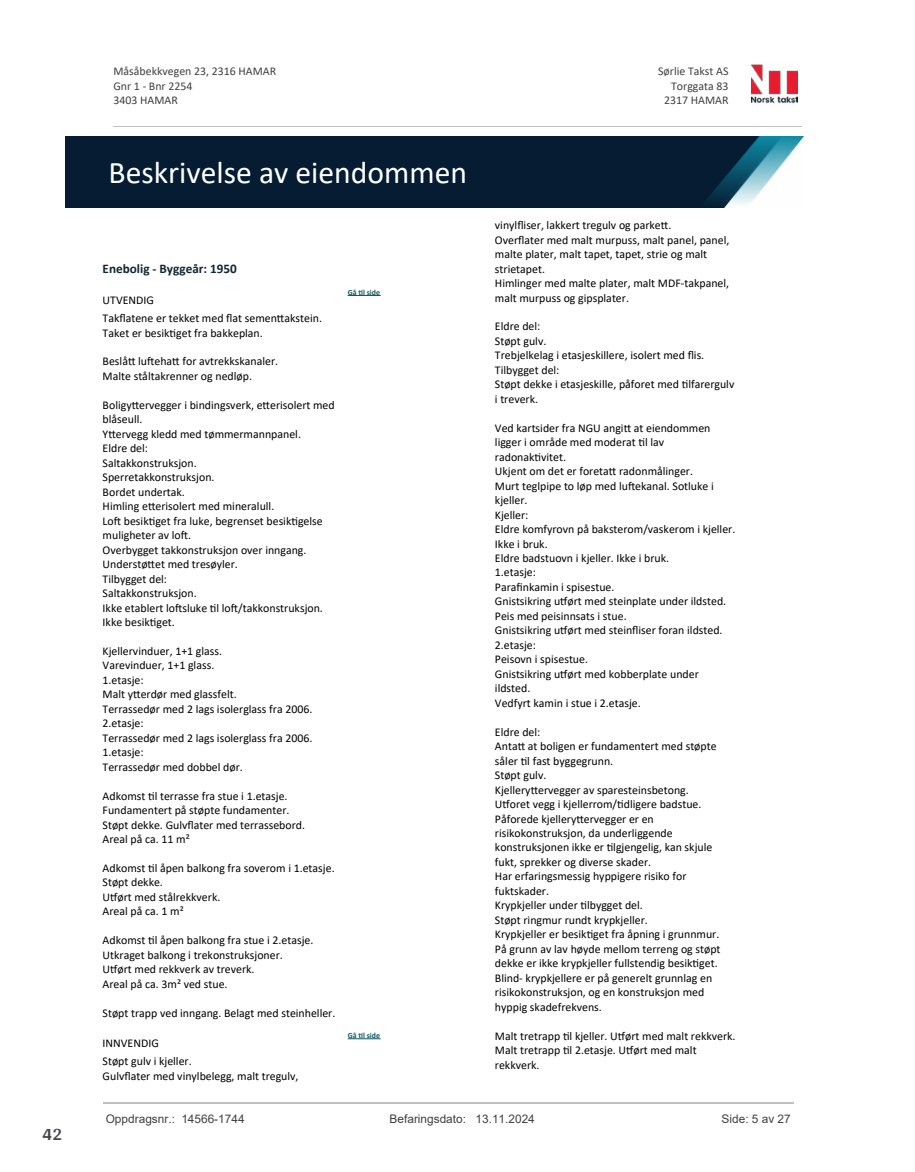
<style>
.page{position:relative;width:915px;height:1172px;background:#fff}
.page>*{position:absolute;margin:0;border:0;box-sizing:border-box;transform-origin:0 0}
.t1{font:31.65px "Calibri";color:#fff}
.t2{font:700 18px "Arya";color:#414749}
.t3{font:700 13.2px "Calibri";color:#102732}
.t4{font:11.85px/14.4px "Calibri";color:#000}
.t5{font:11.85px/14.5px "Calibri";color:#404040}
.t6{font:11.85px "Arial";color:#404040}
.t7{font:700 7.95px "Calibri";color:#115965}
</style>
<div class="page">
<hr style="left:347px;top:295px;width:33px;height:1px;background:#115965">
<hr style="left:347px;top:1038px;width:33px;height:1px;background:#115965">
<img style="left:751px;top:64px;width:46px;height:40px">
<hr style="left:113px;top:127px;width:688px;height:1px;background:#c0c0c0">
<img style="left:65px;top:137px;width:738px;height:71px">
<hr style="left:103px;top:1102px;width:690px;height:1px;background:#c0c0c0">
<h2 class="t2" style="left:43px;top:1123px;width:21px">42</h2>
<p class="t5" style="left:113px;top:64px;width:164px">Måsåbekkvegen 23, 2316 HAMAR<br>Gnr 1 - Bnr 2254<br>3403 HAMAR</p>
<p class="t5" style="left:658px;top:64px;width:72px">Sørlie Takst AS</p>
<p class="t5" style="left:671px;top:78px;width:59px">Torggata 83</p>
<p class="t5" style="left:664px;top:93px;width:66px">2317 HAMAR</p>
<h1 class="t1" style="left:109px;top:150px;width:360px">Beskrivelse av eiendommen</h1>
<p class="t3" style="left:103px;top:259px;width:136px">Enebolig - Byggeår: 1950</p>
<p class="t4" style="left:103px;top:292px;width:53px">UTVENDIG</p>
<p class="t4" style="left:103px;top:311px;width:221px">Tak昀氀atene er tekket med 昀氀at semen琀琀akstein.<br>Taket er besik琀椀get fra bakkeplan.</p>
<p class="t4" style="left:103px;top:354px;width:177px">Beslå琀琀 lu昀琀eha琀琀 for avtrekkskanaler.<br>Malte ståltakrenner og nedløp.</p>
<p class="t4" style="left:103px;top:397px;width:233px">Boligy琀琀ervegger i bindingsverk, e琀琀erisolert med blåseull.<br>Y琀琀ervegg kledd med tømmermannpanel.<br>Eldre del:<br>Saltakkonstruksjon.<br>Sperretakkonstruksjon.<br>Bordet undertak.<br>Himling e琀琀erisolert med mineralull.<br>Lo昀琀 besik琀椀get fra luke, begrenset besik琀椀gelse muligheter av lo昀琀.<br>Overbygget takkonstruksjon over inngang.<br>Understø琀琀et med tresøyler.<br>Tilbygget del:<br>Saltakkonstruksjon.<br>Ikke etablert lo昀琀sluke 琀椀l lo昀琀/takkonstruksjon.<br>Ikke besik琀椀get.</p>
<p class="t4" style="left:103px;top:643px;width:211px">Kjellervinduer, 1+1 glass.<br>Varevinduer, 1+1 glass.<br>1.etasje:<br>Malt y琀琀erdør med glassfelt.<br>Terrassedør med 2 lags isolerglass fra 2006.<br>2.etasje:<br>Terrassedør med 2 lags isolerglass fra 2006.<br>1.etasje:<br>Terrassedør med dobbel dør.</p>
<p class="t4" style="left:103px;top:788px;width:204px">Adkomst 琀椀l terrasse fra stue i 1.etasje.<br>Fundamentert på støpte fundamenter.<br>Støpt dekke. Gulv昀氀ater med terrassebord.<br>Areal på ca. 11 m²</p>
<p class="t4" style="left:103px;top:860px;width:233px">Adkomst 琀椀l åpen balkong fra soverom i 1.etasje.<br>Støpt dekke.<br>U琀昀ørt med stålrekkverk.<br>Areal på ca. 1 m²</p>
<p class="t4" style="left:103px;top:933px;width:212px">Adkomst 琀椀l åpen balkong fra stue i 2.etasje.<br>Utkraget balkong i trekonstruksjoner.<br>U琀昀ørt med rekkverk av treverk.<br>Areal på ca. 3m² ved stue.</p>
<p class="t4" style="left:103px;top:1005px;width:234px">Støpt trapp ved inngang. Belagt med steinheller.</p>
<p class="t4" style="left:103px;top:1035px;width:58px">INNVENDIG</p>
<p class="t4" style="left:103px;top:1054px;width:197px">Støpt gulv i kjeller.<br>Gulv昀氀ater med vinylbelegg, malt tregulv,</p>
<p class="t7" style="left:347px;top:286px;width:34px">Gå 琀椀l side</p>
<p class="t7" style="left:347px;top:1029px;width:34px">Gå 琀椀l side</p>
<p class="t4" style="left:495px;top:218px;width:236px">vinyl昀氀iser, lakkert tregulv og parke琀琀.<br>Over昀氀ater med malt murpuss, malt panel, panel, malte plater, malt tapet, tapet, strie og malt strietapet.<br>Himlinger med malte plater, malt MDF-takpanel, malt murpuss og gipsplater.</p>
<p class="t4" style="left:495px;top:319px;width:241px">Eldre del:<br>Støpt gulv.<br>Trebjelkelag i etasjeskillere, isolert med 昀氀is.<br>Tilbygget del:<br>Støpt dekke i etasjeskille, påforet med 琀椀lfarergulv i treverk.</p>
<p class="t4" style="left:495px;top:420px;width:242px">Ved kartsider fra NGU angi琀琀 at eiendommen ligger i område med moderat 琀椀l lav<br>radonak琀椀vitet.<br>Ukjent om det er foreta琀琀 radonmålinger.<br>Murt teglpipe to løp med lu昀琀ekanal. Sotluke i kjeller.<br>Kjeller:<br>Eldre komfyrovn på baksterom/vaskerom i kjeller.<br>Ikke i bruk.<br>Eldre badstuovn i kjeller. Ikke i bruk.<br>1.etasje:<br>Para昀椀nkamin i spisestue.<br>Gnistsikring u琀昀ørt med steinplate under ildsted.<br>Peis med peisinnsats i stue.<br>Gnistsikring u琀昀ørt med stein昀氀iser foran ildsted.<br>2.etasje:<br>Peisovn i spisestue.<br>Gnistsikring u琀昀ørt med kobberplate under ildsted.<br>Vedfyrt kamin i stue i 2.etasje.</p>
<p class="t4" style="left:495px;top:724px;width:227px">Eldre del:<br>Anta琀琀 at boligen er fundamentert med støpte såler 琀椀l fast byggegrunn.<br>Støpt gulv.<br>Kjellery琀琀ervegger av sparesteinsbetong.<br>U琀昀oret vegg i kjellerrom/琀椀dligere badstue.<br>Påforede kjellery琀琀ervegger er en risikokonstruksjon, da underliggende konstruksjonen ikke er 琀椀lgjengelig, kan skjule fukt, sprekker og diverse skader.<br>Har erfaringsmessig hyppigere risiko for fuktskader.<br>Krypkjeller under 琀椀lbygget del.<br>Støpt ringmur rundt krypkjeller.<br>Krypkjeller er besik琀椀get fra åpning i grunnmur.<br>På grunn av lav høyde mellom terreng og støpt dekke er ikke krypkjeller fullstendig besik琀椀get.<br>Blind- krypkjellere er på generelt grunnlag en risikokonstruksjon, og en konstruksjon med hyppig skadefrekvens.</p>
<p class="t4" style="left:495px;top:1028px;width:242px">Malt tretrapp 琀椀l kjeller. U琀昀ørt med malt rekkverk.<br>Malt tretrapp 琀椀l 2.etasje. U琀昀ørt med malt rekkverk.</p>
<p class="t6" style="left:106px;top:1111px;width:140px">Oppdragsnr.: 14566-1744</p>
<p class="t6" style="left:389px;top:1111px;width:147px">Befaringsdato: 13.11.2024</p>
<p class="t6" style="left:721px;top:1111px;width:71px">Side: 5 av 27</p>
</div>
